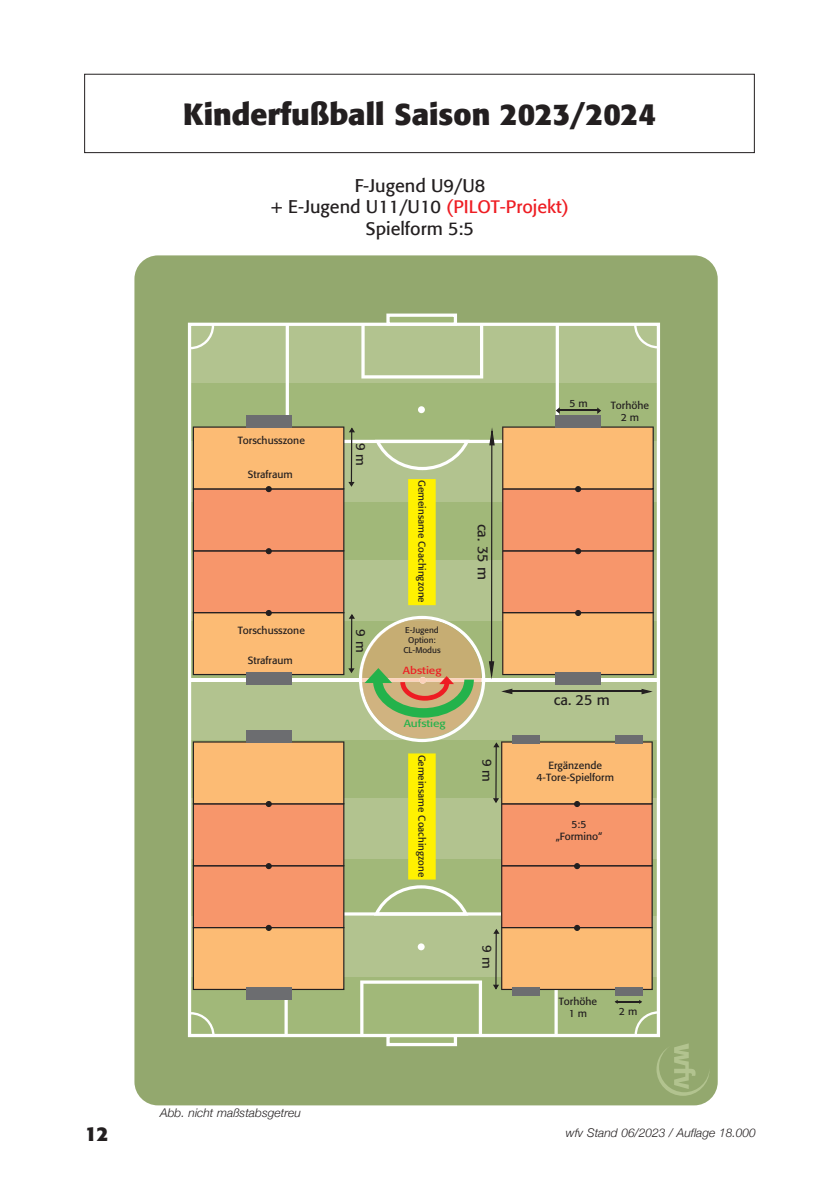
<style>
.page{position:relative;width:840px;height:1191px;background:#fff}
.page>*{position:absolute;margin:0;border:0;box-sizing:border-box;transform-origin:0 0}
.t1{font:700 30px "Formata";color:#231f20}
.t2{font:700 20px "Formata";color:#231f20}
.t3{font:18px/21.6px "Formata";color:#231f20;text-align:center}
.t4{font:14.4px "Formata";color:#231f20}
.t5{font:13px "Formata";color:#231f20}
.t6{font:italic 300 12px "Helvetica Neue";color:#231f20}
.t7{font:10.4px/12.4px "Formata";color:#231f20;text-align:center}
.t8{font:10.2px "Formata";color:#23b24b;scale:1.16 1}
.t9{font:10.2px "Formata";color:#ee1d23;scale:1.16 1}
.t10{font:9.8px "Formata";color:#231f20}
.t11{font:8.4px/10px "Formata";color:#231f20;text-align:center}
.s1{color:#ee1d23}
</style>
<div class="page">
<div style="left:84px;top:74px;width:670px;height:79px;border:1px solid #231f20"></div>
<div style="left:134px;top:255px;width:583px;height:850px;background:#93a86e;border-radius:24px"></div>
<hr style="left:188px;top:678px;width:471px;height:3px;background:#fff">
<svg style="left:189px;top:313px;width:520px;height:782px"></svg>
<h1 class="t1" style="left:183px;top:96px;width:474px">Kinderfußball Saison 2023/2024</h1>
<h3 class="t3" style="left:271px;top:174px;width:299px">F-Jugend U9/U8<br>+ E-Jugend U11/U10 <span class="s1">(PILOT-Projekt)<br></span>Spielform 5:5</h3>
<p class="t7" style="left:237px;top:434px;width:69px">Torschusszone</p>
<p class="t7" style="left:248px;top:468px;width:46px">Strafraum</p>
<p class="t7" style="left:237px;top:623px;width:69px">Torschusszone</p>
<p class="t7" style="left:248px;top:654px;width:46px">Strafraum</p>
<p class="t6" style="left:160px;top:1103px;width:142px">Abb. nicht maßstabsgetreu</p>
<p class="t5" style="left:368px;top:443px;width:25px;rotate:90deg">9 m</p>
<p class="t5" style="left:368px;top:629px;width:25px;rotate:90deg">9 m</p>
<p class="t10" style="left:428px;top:480px;width:124px;rotate:90deg">Gemeinsame Coachingzone</p>
<p class="t11" style="left:403px;top:625px;width:39px">E-Jugend<br>Option:<br>CL-Modus</p>
<p class="t9" style="left:403px;top:664px;width:35px">Abstieg</p>
<p class="t8" style="left:403px;top:717px;width:38px">Aufstieg</p>
<h3 class="t4" style="left:491px;top:524px;width:57px;rotate:90deg">ca. 35 m</h3>
<p class="t7" style="left:569px;top:397px;width:20px">5 m</p>
<p class="t7" style="left:610px;top:399px;width:40px">Torhöhe<br>2 m</p>
<h3 class="t4" style="left:553px;top:691px;width:57px">ca. 25 m</h3>
<p class="t10" style="left:428px;top:754px;width:124px;rotate:90deg">Gemeinsame Coachingzone</p>
<p class="t7" style="left:536px;top:759px;width:79px">Ergänzende<br>4-Tore-Spielform</p>
<p class="t5" style="left:494px;top:758px;width:25px;rotate:90deg">9 m</p>
<p class="t7" style="left:555px;top:818px;width:48px">5:5 „Formino“</p>
<p class="t5" style="left:494px;top:945px;width:25px;rotate:90deg">9 m</p>
<p class="t7" style="left:558px;top:995px;width:40px">Torhöhe<br>1 m</p>
<p class="t7" style="left:618px;top:1004px;width:20px">2 m</p>
<h2 class="t2" style="left:85px;top:1121px;width:25px">12</h2>
<p class="t6" style="left:565px;top:1122px;width:191px">wfv Stand 06/2023 / Auflage 18.000</p>
</div>
